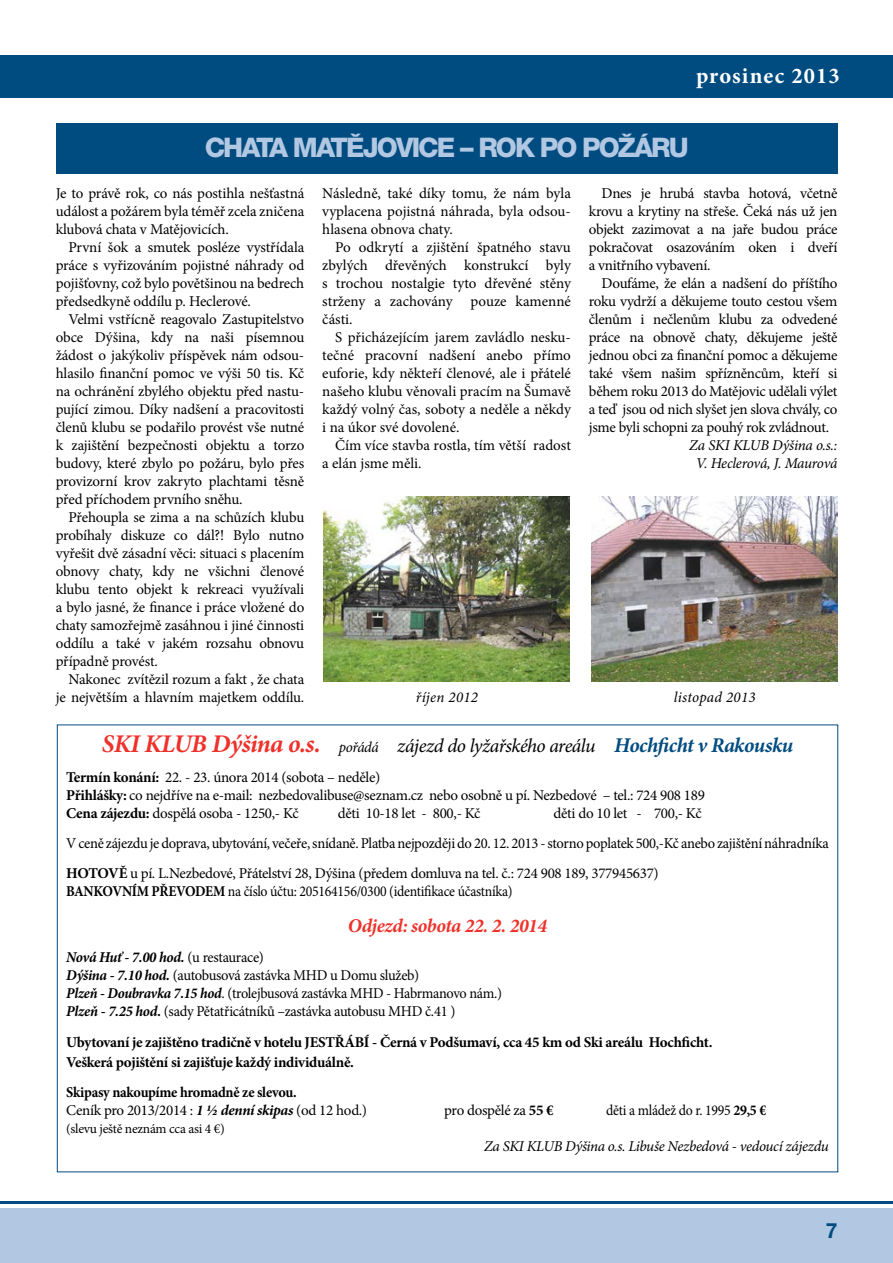
<style>
.page{position:relative;width:893px;height:1263px;background:#fff}
.page>*{position:absolute;margin:0;border:0;box-sizing:border-box;transform-origin:0 0}
.t1{font:800 27px "Helvetica Neue CE";letter-spacing:-.07em;color:#b2c7e2}
.t2{font:700 22.5px "Minion Pro";letter-spacing:.05em;color:#fff}
.t3{font:700 21px "Helvetica Neue CE";color:#004c80}
.t4{font:italic 19.5px "Minion Pro";letter-spacing:-.025em;color:#000}
.t5{font:italic 700 19.5px "Minion Pro";letter-spacing:-.02em;color:#ee322b}
.t6{font:15px/18px "Minion Pro";letter-spacing:-.02em;color:#000;text-align:justify}
.t7{font:700 15px/19.5px "Minion Pro";letter-spacing:-.02em;color:#000}
.t8{font:italic 15px/18px "Minion Pro";letter-spacing:-.02em;color:#000;text-align:center}
.t9{font:15px "Minion Pro";letter-spacing:-.02em;color:#000;scale:.92 1}
.t10{font:700 15px/18px "Minion Pro";letter-spacing:-.02em;color:#000;scale:.95 1}
.t11{font:15px/18px "Minion Pro";color:#000}
.t12{font:italic 15px "Minion Pro";letter-spacing:.015em;color:#000}
.t13{font:italic 15px "Minion Pro";letter-spacing:.02em;color:#000}
.t14{font:13.5px "Minion Pro";letter-spacing:-.02em;color:#000}
.s1{font-weight:700;font-size:25.5px;color:#ee322b}
.s2{font-size:15px}
.s3{font-weight:700;font-size:21px;color:#004c80}
.s4{font-weight:700}
.s5{font-weight:700;font-style:italic}
.s6{font-weight:400}
.s7{font-style:italic}
</style>
<div class="page">
<div style="left:0;top:1208px;width:893px;height:55px;background:#b2c7e2"></div>
<div style="left:0;top:55px;width:893px;height:43px;background:#004c80"></div>
<hr style="left:0;top:1201px;width:893px;height:2px;background:#004c80">
<div style="left:56px;top:123px;width:782px;height:51px;background:#004c80"></div>
<img style="left:324px;top:496px;width:246px;height:185px">
<img style="left:591px;top:496px;width:246px;height:185px">
<h2 class="t2" style="left:696px;top:60px;width:145px">prosinec 2013</h2>
<h1 class="t1" style="left:205px;top:133px;width:486px">CHATA MATĚJOVIC E – ROK PO POŽÁRU</h1>
<p class="t6" style="left:56px;top:184px;width:250px">Je to právě rok, co nás postihla nešťastná událost a požárem byla téměř zcela zničena klubová chata v Matějovicích.</p>
<p class="t6" style="left:56px;top:238px;width:250px;text-indent:13px">První šok a smutek posléze vystřídala práce s vyřizováním pojistné náhrady od pojišťovny, což bylo povětšinou na bedrech předsedkyně oddílu p. Heclerové.</p>
<p class="t6" style="left:56px;top:310px;width:250px;text-indent:13px">Velmi vstřícně reagovalo Zastupitelstvo obce Dýšina, kdy na naši písemnou žádost o jakýkoliv příspěvek nám odsou&shy;hlasilo finanční pomoc ve výši 50 tis. Kč na ochránění zbylého objektu před nastu&shy;pující zimou. Díky nadšení a pracovitosti členů klubu se podařilo provést vše nutné k zajištění bezpečnosti objektu a torzo budovy, které zbylo po požáru, bylo přes provizorní krov zakryto plachtami těsně před příchodem prvního sněhu.</p>
<p class="t6" style="left:56px;top:508px;width:250px;text-indent:13px">Přehoupla se zima a na schůzích klubu probíhaly diskuze co dál?! Bylo nutno vyřešit dvě zásadní věci: situaci s placením obnovy chaty, kdy ne všichni členové klubu tento objekt k rekreaci využívali a bylo jasné, že finance i práce vložené do chaty samozřejmě zasáhnou i jiné činnosti oddílu a také v jakém rozsahu obnovu případně provést.</p>
<p class="t6" style="left:56px;top:670px;width:250px;text-align:right">Nakonec zvítězil rozum a fakt , že chata je největším a hlavním majetkem oddílu.</p>
<p class="t6" style="left:322px;top:184px;width:250px">Následně, také díky tomu, že nám byla vyplacena pojistná náhrada, byla odsou&shy;hlasena obnova chaty.</p>
<p class="t6" style="left:322px;top:238px;width:250px;text-indent:13px">Po odkrytí a zjištění špatného stavu zbylých dřevěných konstrukcí byly s trochou nostalgie tyto dřevěné stěny strženy a zachovány pouze kamenné části.</p>
<p class="t6" style="left:322px;top:328px;width:250px;text-indent:13px">S přicházejícím jarem zavládlo nesku&shy;tečné pracovní nadšení anebo přímo euforie, kdy někteří členové, ale i přátelé našeho klubu věnovali pracím na Šumavě každý volný čas, soboty a neděle a někdy i na úkor své dovolené.</p>
<p class="t11" style="left:322px;top:436px;width:250px;text-indent:13px">Čím více stavba rostla, tím větší radost a elán jsme měli.</p>
<p class="t6" style="left:589px;top:184px;width:250px;text-indent:13px">Dnes je hrubá stavba hotová, včetně krovu a krytiny na střeše. Čeká nás už jen objekt zazimovat a na jaře budou práce pokračovat osazováním oken i dveří a vnitřního vybavení.</p>
<p class="t6" style="left:589px;top:274px;width:250px;text-indent:13px">Doufáme, že elán a nadšení do příštího roku vydrží a děkujeme touto cestou všem členům i nečlenům klubu za odvedené práce na obnově chaty, děkujeme ještě jednou obci za finanční pomoc a děkujeme také všem našim spřízněncům, kteří si během roku 2013 do Matějovic udělali výlet a teď jsou od nich slyšet jen slova chvály, co jsme byli schopni za pouhý rok zvládnout.</p>
<p class="t8" style="left:689px;top:436px;width:150px">Za SKI KLUB Dýšina o.s.:<br>V. Heclerová, J. Maurová</p>
<p class="t13" style="left:416px;top:687px;width:64px">říjen 2012</p>
<p class="t12" style="left:674px;top:687px;width:83px">listopad 2013</p>
<h3 class="t4" style="left:102px;top:733px;width:693px"><span class="s1">SKI KLUB Dýšina o.s.</span> <span class="s2">pořádá</span> zájezd do lyžařského areálu <span class="s3">Hochficht v Rakousku</span></h3>
<p class="t6" style="left:66px;top:769px;width:640px;text-align:left"><span class="s4">Termín konání:</span> 22. - 23. února 2014 (sobota – neděle)<br><span class="s4">Přihlášky:</span> co nejdříve na e-mail: nezbedovalibuse@seznam.cz nebo osobně u pí. Nezbedové – tel.: 724 908 189<br><span class="s4">Cena zájezdu:</span> dospělá osoba - 1250,- Kč</p>
<p class="t6" style="left:66px;top:799px;width:764px;line-height:30px;text-align:left;text-indent:487px">děti do 10 let - 700,- Kč<br>V ceně zájezdu je doprava, ubytování, večeře, snídaně. Platba nejpozději do 20. 12. 2013 - storno poplatek 500,-Kč anebo zajištění náhradníka<br><span class="s4">HOTOVĚ</span> u pí. L.Nezbedové, Přátelství 28, Dýšina (předem domluva na tel. č.: 724 908 189, 377945637)</p>
<p class="t9" style="left:66px;top:881px;width:487px"><span class="s4">BANKOVNÍM PŘEVODEM</span> na číslo účtu: 205164156/0300 (identifikace účastníka)</p>
<h3 class="t5" style="left:348px;top:912px;width:201px">Odjezd: sobota 22. 2. 2014</h3>
<p class="t6" style="left:66px;top:948px;width:437px;text-align:left"><span class="s5">Nová Huť - 7.00 hod.</span> (u restaurace)<br><span class="s5">Dýšina - 7.10 hod.</span> (autobusová zastávka MHD u Domu služeb)<br><span class="s5">Plzeň - Doubravka 7.15 hod</span>. (trolejbusová zastávka MHD - Habrmanovo nám.)<br><span class="s5">Plzeň - 7.25 hod.</span> (sady Pětatřicátníků –zastávka autobusu MHD č.41 )</p>
<p class="t7" style="left:66px;top:1032px;width:648px">Ubytovaní je zajištěno tradičně v hotelu JESTŘÁBÍ - Černá v Podšumaví, cca 45 km od Ski areálu Hochficht.<br>Veškerá pojištění si zajišťuje každý individuálně.</p>
<p class="t10" style="left:66px;top:1083px;width:318px">Skipasy nakoupíme hromadně ze slevou.<br><span class="s6">Ceník pro 2013/2014 :</span> <span class="s7">1 ½ denní skipas</span> <span class="s6">(od 12 hod.)</span></p>
<p class="t6" style="left:338px;top:805px;width:144px">děti 10-18 let - 800,- Kč</p>
<p class="t6" style="left:444px;top:1101px;width:111px">pro dospělé za <span class="s4">55 €</span></p>
<p class="t9" style="left:606px;top:1100px;width:175px">děti a mládež do r. 1995 <span class="s4">29,5 €</span></p>
<p class="t14" style="left:66px;top:1119px;width:160px">(slevu ještě neznám cca asi 4 €)</p>
<p class="t8" style="left:484px;top:1137px;width:346px">Za SKI KLUB Dýšina o.s. Libuše Nezbedová - vedoucí zájezdu</p>
<h3 class="t3" style="left:826px;top:1218px;width:13px">7</h3>
</div>
